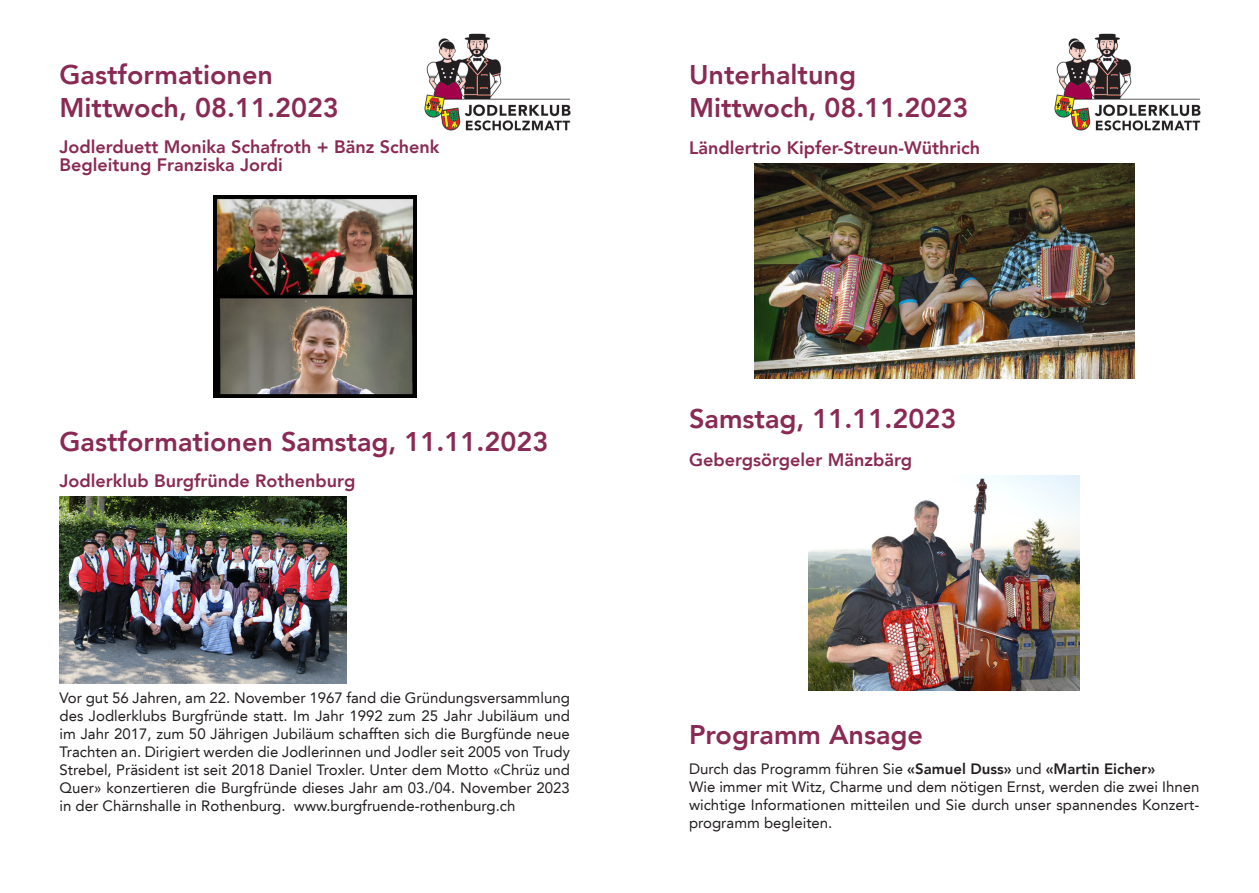
<style>
.page{position:relative;width:1259px;height:893px;background:#fff}
.page>*{position:absolute;margin:0;border:0;box-sizing:border-box;transform-origin:0 0}
.t1{font:800 27px "Avenir LT";color:#892a54}
.t2{font:800 18px "Avenir LT";color:#892a54}
.t3{font:15px/18px "Avenir LT";color:#231f20;text-align:justify}
.s1{font-weight:800}
</style>
<div class="page">
<img style="left:213px;top:195px;width:203px;height:203px">
<img style="left:60px;top:496px;width:287px;height:188px">
<img style="left:754px;top:164px;width:380px;height:214px">
<img style="left:809px;top:475px;width:270px;height:215px">
<img style="left:424px;top:33px;width:147px;height:98px">
<img style="left:1054px;top:33px;width:147px;height:98px">
<p class="t1" style="left:60px;top:59px;width:215px">Gastformationen</p>
<p class="t1" style="left:60px;top:91px;width:281px">Mittwoch, 08.11.2023</p>
<p class="t2" style="left:60px;top:136px;width:381px">Jodlerduett Monika Schafroth + Bänz Schenk</p>
<p class="t2" style="left:60px;top:154px;width:225px">Begleitung Franziska Jordi</p>
<p class="t1" style="left:60px;top:425px;width:490px">Gastformationen Samstag, 11.11.2023</p>
<p class="t2" style="left:60px;top:470px;width:297px">Jodlerklub Burgfründe Rothenburg</p>
<p class="t3" style="left:60px;top:689px;width:512px">Vor gut 56 Jahren, am 22. November 1967 fand die Gründungsversammlung des Jodlerklubs Burgfründe statt. Im Jahr 1992 zum 25 Jahr Jubiläum und im Jahr 2017, zum 50 Jährigen Jubiläum schafften sich die Burgfünde neue Trachten an. Dirigiert werden die Jodlerinnen und Jodler seit 2005 von Trudy Strebel, Präsident ist seit 2018 Daniel Troxler. Unter dem Motto «Chrüz und Quer» konzertieren die Burgfründe dieses Jahr am 03./04. November 2023 in der Chärnshalle in Rothenburg. www.burgfruende-rothenburg.ch</p>
<p class="t1" style="left:689px;top:59px;width:169px">Unterhaltung</p>
<p class="t1" style="left:689px;top:91px;width:281px">Mittwoch, 08.11.2023</p>
<p class="t2" style="left:689px;top:137px;width:293px">Ländlertrio Kipfer-Streun-Wüthrich</p>
<p class="t1" style="left:689px;top:403px;width:269px">Samstag, 11.11.2023</p>
<p class="t2" style="left:689px;top:449px;width:225px">Gebergsörgeler Mänzbärg</p>
<p class="t1" style="left:689px;top:718px;width:235px">Programm Ansage</p>
<p class="t3" style="left:689px;top:760px;width:468px">Durch das Programm führen Sie <span class="s1">«Samuel Duss»</span> und <span class="s1">«Martin Eicher»</span></p>
<p class="t3" style="left:689px;top:778px;width:512px">Wie immer mit Witz, Charme und dem nötigen Ernst, werden die zwei Ihnen wichtige Informationen mitteilen und Sie durch unser spannendes Konzert&shy;programm begleiten.</p>
</div>
